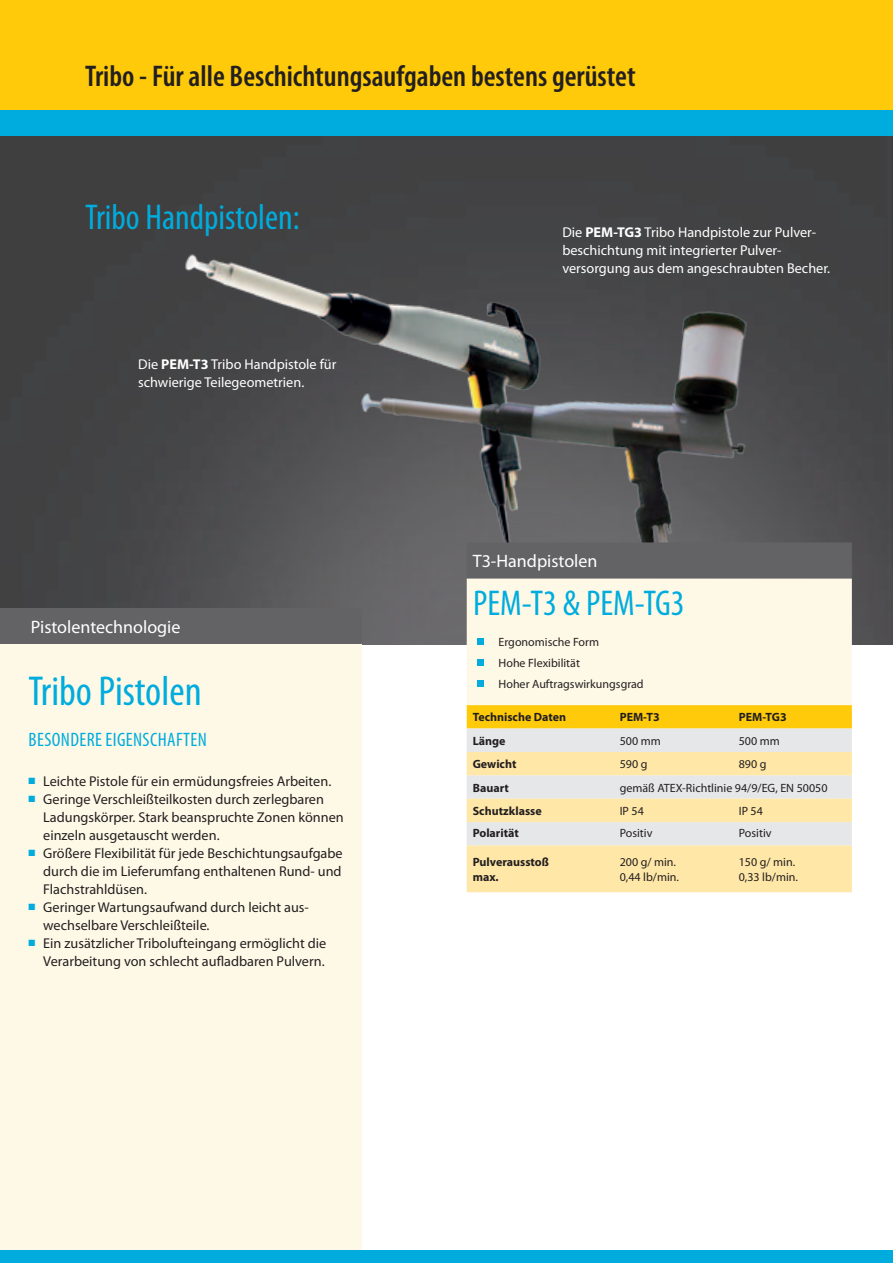
<style>
.page{position:relative;width:893px;height:1263px;background:#fff}
.page>*{position:absolute;margin:0;border:0;box-sizing:border-box;transform-origin:0 0}
.Slogan_Condensed_28p{font:condensed 42px "Myriad Pro";color:#00acdd}
.Slogan_Condensed_24p{font:condensed 36px "Myriad Pro";color:#00acdd}
.Declaration_Semibold{font:600 condensed 30px "Myriad Pro";color:#231f20}
.Title_Condensed_13pt{font:condensed 19.5px "Myriad Pro";letter-spacing:.02em;color:#00acdd}
.Table_Head_12pt_whit{font:18px "Myriad Pro";color:#fff}
.Listing_Text_9_5pt_1{font:14.25px/18px "Myriad Pro";color:#231f20}
.continuous_Text_9_5p{font:14.25px/18px "Myriad Pro";color:#fff}
.Tabel_Data_8pt{font:12px/14.4px "Myriad Pro";color:#231f20}
.Tabel_Dimensions_Bol{font:700 12px/14.4px "Myriad Pro";color:#231f20}
.s1{font-weight:700}
.s2{color:#00acdd}
</style>
<div class="page">
<img style="left:0;top:136px;width:893px;height:508px">
<img style="left:176px;top:247px;width:375px;height:329px">
<img style="left:340px;top:264px;width:428px;height:314px">
<div style="left:0;top:608px;width:361px;height:37px;background:#636366"></div>
<div style="left:0;top:645px;width:361px;height:608px;background:#fef9e7"></div>
<div style="left:0;top:1250px;width:893px;height:13px;background:#00acdd"></div>
<div style="left:0;top:0;width:893px;height:111px;background:#feca0a"></div>
<div style="left:0;top:111px;width:893px;height:25px;background:#00acdd"></div>
<div style="left:467px;top:542px;width:385px;height:37px;background:#636366"></div>
<div style="left:467px;top:579px;width:385px;height:126px;background:#fef9e7"></div>
<svg style="left:467px;top:705px;width:385px;height:47px"></svg>
<svg style="left:467px;top:752px;width:385px;height:140px;fill:#ffe7a7"></svg>
<svg style="left:477px;top:639px;width:6px;height:6px"></svg>
<svg style="left:477px;top:660px;width:6px;height:6px"></svg>
<svg style="left:477px;top:681px;width:6px;height:6px"></svg>
<p class="Declaration_Semibold" style="left:85px;top:60px;width:552px">Tribo - Für alle Beschichtungsaufgaben bestens gerüstet</p>
<p class="Slogan_Condensed_24p" style="left:85px;top:196px;width:216px">Tribo Handpistolen:</p>
<p class="continuous_Text_9_5p" style="left:138px;top:355px;width:200px">Die <span class="s1">PEM-T3</span> Tribo Handpistole für schwierige Teilegeometrien.</p>
<p class="Table_Head_12pt_whit" style="left:31px;top:616px;width:151px">Pistolentechnologie</p>
<p class="Slogan_Condensed_28p" style="left:28px;top:665px;width:175px">Tribo Pistolen</p>
<p class="Title_Condensed_13pt" style="left:29px;top:728px;width:180px">BESONDERE EIGENSCHAFTEN</p>
<p class="Listing_Text_9_5pt_1" style="left:28px;top:772px;width:304px"><span class="s2">■</span> Leichte Pistole für ein ermüdungsfreies Arbeiten.</p>
<p class="Listing_Text_9_5pt_1" style="left:43px;top:790px;width:302px;text-indent:-15px"><span class="s2">■</span> Geringe Verschleißteilkosten durch zerlegbaren<br>Ladungskörper. Stark beanspruchte Zonen können einzeln ausgetauscht werden.</p>
<p class="Listing_Text_9_5pt_1" style="left:43px;top:844px;width:301px;text-align:justify;text-indent:-15px"><span class="s2">■</span> Größere Flexibilität für jede Beschichtungsaufgabe durch die im Lieferumfang enthaltenen Rund- und Flachstrahldüsen.</p>
<p class="Listing_Text_9_5pt_1" style="left:43px;top:898px;width:267px;text-indent:-15px"><span class="s2">■</span> Geringer Wartungsaufwand durch leicht aus&shy;wechselbare Verschleißteile.</p>
<p class="Listing_Text_9_5pt_1" style="left:28px;top:934px;width:300px;text-align:right"><span class="s2">■</span> Ein zusätzlicher Tribolufteingang ermöglicht die<br>Verarbeitung von schlecht aufladbaren Pulvern.</p>
<p class="continuous_Text_9_5p" style="left:562px;top:223px;width:269px">Die <span class="s1">PEM-TG3</span> Tribo Handpistole zur Pulver&shy;beschichtung mit integrierter Pulver&shy;versorgung aus dem angeschraubten Becher.</p>
<p class="Table_Head_12pt_whit" style="left:473px;top:550px;width:126px">T3-Handpistolen</p>
<p class="Slogan_Condensed_24p" style="left:473px;top:582px;width:213px">PEM-T3 &amp; PEM-TG3</p>
<p class="Tabel_Data_8pt" style="left:499px;top:634px;width:102px">Ergonomische Form</p>
<p class="Tabel_Data_8pt" style="left:499px;top:655px;width:83px">Hohe Flexibilität</p>
<p class="Tabel_Data_8pt" style="left:499px;top:676px;width:147px">Hoher Auftragswirkungsgrad</p>
<p class="Tabel_Dimensions_Bol" style="left:473px;top:710px;width:95px">Technische Daten</p>
<p class="Tabel_Dimensions_Bol" style="left:620px;top:710px;width:42px">PEM-T3</p>
<p class="Tabel_Dimensions_Bol" style="left:739px;top:710px;width:49px">PEM-TG3</p>
<p class="Tabel_Dimensions_Bol" style="left:473px;top:733px;width:34px">Länge</p>
<p class="Tabel_Data_8pt" style="left:620px;top:733px;width:43px">500 mm</p>
<p class="Tabel_Data_8pt" style="left:739px;top:733px;width:43px">500 mm</p>
<p class="Tabel_Dimensions_Bol" style="left:473px;top:756px;width:45px">Gewicht</p>
<p class="Tabel_Data_8pt" style="left:620px;top:757px;width:29px">590 g</p>
<p class="Tabel_Data_8pt" style="left:739px;top:757px;width:29px">890 g</p>
<p class="Tabel_Dimensions_Bol" style="left:473px;top:780px;width:38px">Bauart</p>
<p class="Tabel_Data_8pt" style="left:620px;top:780px;width:209px">gemäß ATEX-Richtlinie 94/9/EG, EN 50050</p>
<p class="Tabel_Dimensions_Bol" style="left:473px;top:803px;width:71px">Schutzklasse</p>
<p class="Tabel_Data_8pt" style="left:620px;top:803px;width:26px">IP 54</p>
<p class="Tabel_Data_8pt" style="left:739px;top:803px;width:26px">IP 54</p>
<p class="Tabel_Dimensions_Bol" style="left:473px;top:825px;width:48px">Polarität</p>
<p class="Tabel_Data_8pt" style="left:620px;top:826px;width:34px">Positiv</p>
<p class="Tabel_Data_8pt" style="left:739px;top:826px;width:34px">Positiv</p>
<p class="Tabel_Dimensions_Bol" style="left:473px;top:854px;width:78px">Pulverausstoß max.</p>
<p class="Tabel_Data_8pt" style="left:620px;top:855px;width:61px">200 g/ min.<br>0,44 lb/min.</p>
<p class="Tabel_Data_8pt" style="left:739px;top:855px;width:61px">150 g/ min.<br>0,33 lb/min.</p>
</div>
